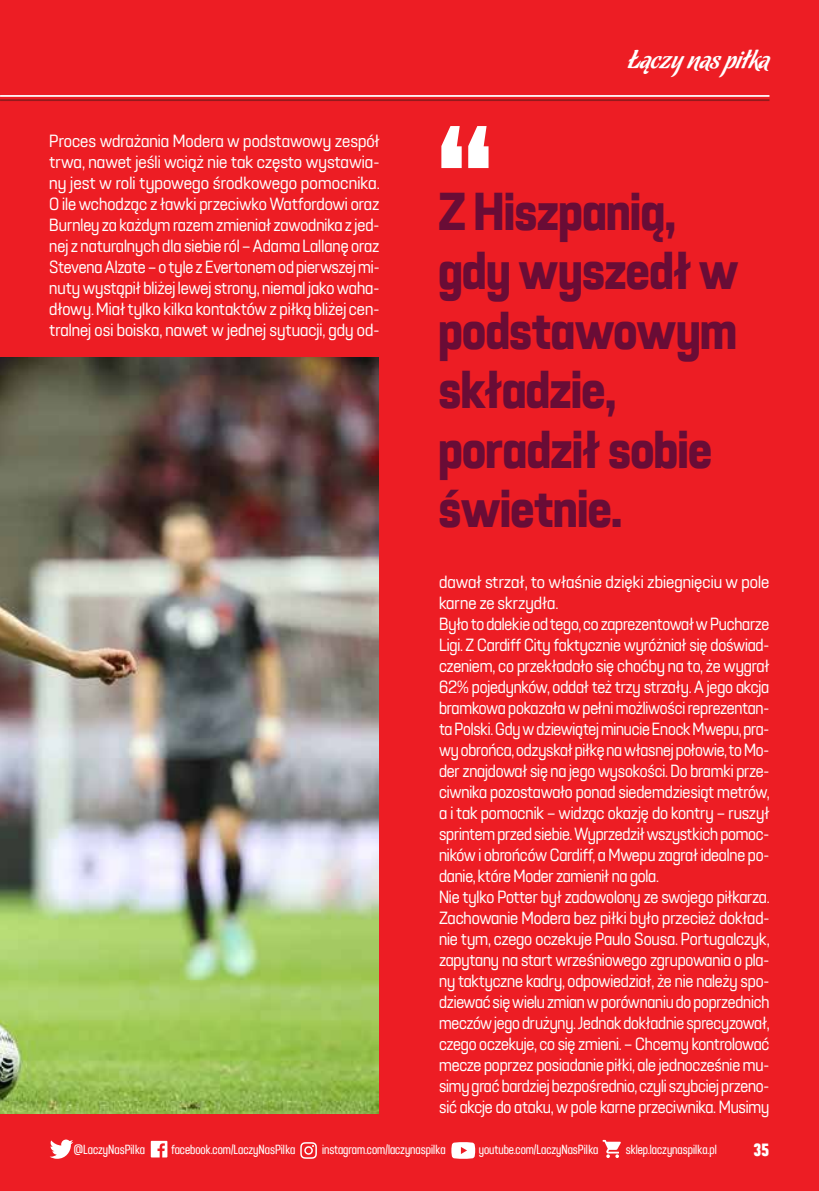
<style>
.page{position:relative;width:819px;height:1191px;background:#ed1d24}
.page>*{position:absolute;margin:0;border:0;box-sizing:border-box;transform-origin:0 0}
.t1{font:700 52.5px/59.5px "Luna";letter-spacing:-.025em;color:#690c36;scale:.95 1}
.t2{font:26.25px "Chocolate Caliente";color:#fff}
.t3{font:17.5px/21px "Luna";letter-spacing:-.01em;color:#fff;text-align:justify}
.t4{font:700 condensed 17.5px "Luna";color:#fff}
.t5{font:condensed 13.12px "Luna";color:#fff}
</style>
<div class="page">
<hr style="left:0;top:95px;width:769px;height:2px;background:#fff">
<hr style="left:0;top:99px;width:769px;height:2px;background:#931a1c">
<svg style="left:151px;top:1140px;width:16px;height:17px"></svg>
<svg style="left:300px;top:1142px;width:17px;height:16px"></svg>
<svg style="left:451px;top:1142px;width:24px;height:16px"></svg>
<svg style="left:602px;top:1139px;width:18px;height:19px"></svg>
<svg style="left:50px;top:1139px;width:23px;height:19px"></svg>
<img style="left:0;top:357px;width:378px;height:756px">
<svg style="left:441px;top:126px;width:20px;height:42px"></svg>
<svg style="left:468px;top:126px;width:20px;height:42px"></svg>
<p class="t3" style="left:49px;top:131px;width:332px">Proces wdrażania Modera w podstawowy zespół trwa, nawet jeśli wciąż nie tak często wystawia&shy;ny jest w roli typowego środkowego pomocnika.<br>O ile wchodząc z ławki przeciwko Watfordowi oraz Burnley za każdym razem zmieniał zawodnika z jed&shy;nej z naturalnych dla siebie ról – Adama Lallanę oraz Stevena Alzate – o tyle z Evertonem od pierwszej mi&shy;nuty wystąpił bliżej lewej strony, niemal jako waha&shy;dłowy. Miał tylko kilka kontaktów z piłką bliżej cen&shy;tralnej osi boiska, nawet w jednej sytuacji, gdy od-</p>
<h2 class="t2" style="left:628px;top:45px;width:143px">Łączy nas piłka</h2>
<h1 class="t1" style="left:438px;top:184px;width:318px">Z Hiszpanią, gdy wyszedł w podstawowym składzie, poradził sobie świetnie.</h1>
<p class="t3" style="left:439px;top:572px;width:332px;text-align:left">dawał strzał, to właśnie dzięki zbiegnięciu w pole karne ze skrzydła.<br>Było to dalekie od tego, co zaprezentował w Pucharze Ligi. Z Cardiff City faktycznie wyróżniał się doświad&shy;czeniem, co przekładało się choćby na to, że wygrał 62% pojedynków, oddał też trzy strzały. A jego akcja bramkowa pokazała w pełni możliwości reprezentan&shy;ta Polski. Gdy w dziewiątej minucie Enock Mwepu, pra&shy;wy obrońca, odzyskał piłkę na własnej połowie, to Mo&shy;der znajdował się na jego wysokości. Do bramki prze&shy;ciwnika pozostawało ponad siedemdziesiąt metrów, a i tak pomocnik – widząc okazję do kontry – ruszył sprintem przed siebie. Wyprzedził wszystkich pomoc&shy;ników i obrońców Cardiff, a Mwepu zagrał idealne po&shy;danie, które Moder zamienił na gola.<br>Nie tylko Potter był zadowolony ze swojego piłkarza.<br>Zachowanie Modera bez piłki było przecież dokład&shy;nie tym, czego oczekuje Paulo Sousa. Portugalczyk, zapytany na start wrześniowego zgrupowania o pla&shy;ny taktyczne kadry, odpowiedział, że nie należy spo&shy;dziewać się wielu zmian w porównaniu do poprzednich meczów jego drużyny. Jednak dokładnie sprecyzował, czego oczekuje, co się zmieni. – Chcemy kontrolować mecze poprzez posiadanie piłki, ale jednocześnie mu&shy;simy grać bardziej bezpośrednio, czyli szybciej przeno&shy;sić akcje do ataku, w pole karne przeciwnika. Musimy</p>
<p class="t5" style="left:74px;top:1141px;width:73px">@LaczyNasPilka</p>
<p class="t5" style="left:171px;top:1141px;width:126px">facebook.com/LaczyNasPilka</p>
<p class="t5" style="left:322px;top:1141px;width:125px">instagram.com/laczynaspilka</p>
<p class="t5" style="left:479px;top:1141px;width:121px">youtube.com/LaczyNasPilka</p>
<p class="t5" style="left:625px;top:1141px;width:93px">sklep.laczynaspilka.pl</p>
<p class="t4" style="left:753px;top:1138px;width:17px">35</p>
</div>
